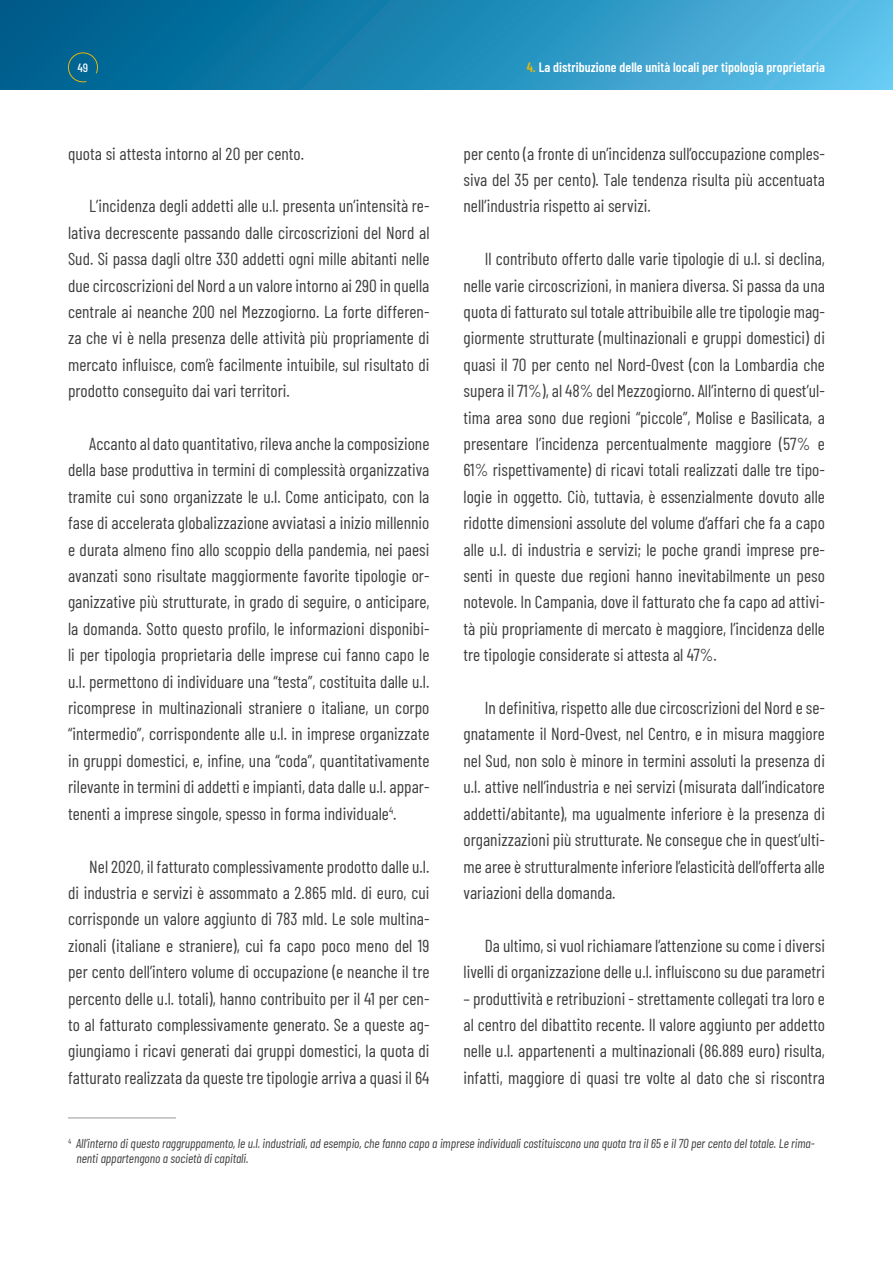
<style>
.page{position:relative;width:893px;height:1263px;background:#fff}
.page>*{position:absolute;margin:0;border:0;box-sizing:border-box;transform-origin:0 0}
.t1{font:17.4px/26.4px "Barlow Condensed";letter-spacing:.005em;color:#3e3e3f;text-align:justify}
.t2{font:600 13.5px "Barlow Condensed";letter-spacing:.005em;color:#fff}
.t3{font:italic 12.9px/15px "Barlow Condensed";color:#3e3e3f}
.t4{font:500 12px "Barlow Condensed";color:#fff}
.s1{color:#e8b809}
</style>
<div class="page">
<div style="left:1px;top:0;width:891px;height:89px;background:linear-gradient(to right,#005787,#59c0ea)"></div>
<hr style="left:68px;top:1117px;width:108px;height:1px;background:#939598">
<svg style="left:66px;top:51px;width:32px;height:32px"></svg>
<p class="t4" style="left:77px;top:59px;width:12px">49</p>
<p class="t2" style="left:527px;top:58px;width:300px"><span class="s1">4.</span> La distribuzione delle unità locali per tipologia proprietaria</p>
<p class="t1" style="left:68px;top:139px;width:238px">quota si attesta intorno al 20 per cento.</p>
<p class="t1" style="left:68px;top:192px;width:363px;text-indent:21px">L’incidenza degli addetti alle u.l. presenta un’intensità re&shy;lativa decrescente passando dalle circoscrizioni del Nord al Sud. Si passa dagli oltre 330 addetti ogni mille abitanti nelle due circoscrizioni del Nord a un valore intorno ai 290 in quella centrale ai neanche 200 nel Mezzogiorno. La forte differen&shy;za che vi è nella presenza delle attività più propriamente di mercato influisce, com’è facilmente intuibile, sul risultato di prodotto conseguito dai vari territori.</p>
<p class="t1" style="left:68px;top:429px;width:363px;text-indent:21px">Accanto al dato quantitativo, rileva anche la composizione della base produttiva in termini di complessità organizzativa tramite cui sono organizzate le u.l. Come anticipato, con la fase di accelerata globalizzazione avviatasi a inizio millennio e durata almeno fino allo scoppio della pandemia, nei paesi avanzati sono risultate maggiormente favorite tipologie or&shy;ganizzative più strutturate, in grado di seguire, o anticipare, la domanda. Sotto questo profilo, le informazioni disponibi&shy;li per tipologia proprietaria delle imprese cui fanno capo le u.l. permettono di individuare una “testa”, costituita dalle u.l. ricomprese in multinazionali straniere o italiane, un corpo “intermedio”, corrispondente alle u.l. in imprese organizzate in gruppi domestici, e, infine, una “coda”, quantitativamente rilevante in termini di addetti e impianti, data dalle u.l. appar&shy;tenenti a imprese singole, spesso in forma individuale<sup>4</sup>.</p>
<p class="t1" style="left:68px;top:852px;width:363px;text-indent:21px">Nel 2020, il fatturato complessivamente prodotto dalle u.l. di industria e servizi è assommato a 2.865 mld. di euro, cui corrisponde un valore aggiunto di 783 mld. Le sole multina&shy;zionali (italiane e straniere), cui fa capo poco meno del 19 per cento dell’intero volume di occupazione (e neanche il tre percento delle u.l. totali), hanno contribuito per il 41 per cen&shy;to al fatturato complessivamente generato. Se a queste ag&shy;giungiamo i ricavi generati dai gruppi domestici, la quota di fatturato realizzata da queste tre tipologie arriva a quasi il 64</p>
<p class="t1" style="left:463px;top:139px;width:363px">per cento (a fronte di un’incidenza sull’occupazione comples&shy;siva del 35 per cento). Tale tendenza risulta più accentuata nell’industria rispetto ai servizi.</p>
<p class="t1" style="left:463px;top:244px;width:363px;text-indent:21px">Il contributo offerto dalle varie tipologie di u.l. si declina, nelle varie circoscrizioni, in maniera diversa. Si passa da una quota di fatturato sul totale attribuibile alle tre tipologie mag&shy;giormente strutturate (multinazionali e gruppi domestici) di quasi il 70 per cento nel Nord-Ovest (con la Lombardia che supera il 71%), al 48% del Mezzogiorno. All’interno di quest’ul&shy;tima area sono due regioni “piccole”, Molise e Basilicata, a presentare l’incidenza percentualmente maggiore (57% e 61% rispettivamente) di ricavi totali realizzati dalle tre tipo&shy;logie in oggetto. Ciò, tuttavia, è essenzialmente dovuto alle ridotte dimensioni assolute del volume d’affari che fa a capo alle u.l. di industria e servizi; le poche grandi imprese pre&shy;senti in queste due regioni hanno inevitabilmente un peso notevole. In Campania, dove il fatturato che fa capo ad attivi&shy;tà più propriamente di mercato è maggiore, l’incidenza delle tre tipologie considerate si attesta al 47%.</p>
<p class="t1" style="left:463px;top:693px;width:363px;text-indent:21px">In definitiva, rispetto alle due circoscrizioni del Nord e se&shy;gnatamente il Nord-Ovest, nel Centro, e in misura maggiore nel Sud, non solo è minore in termini assoluti la presenza di u.l. attive nell’industria e nei servizi (misurata dall’indicatore addetti/abitante), ma ugualmente inferiore è la presenza di organizzazioni più strutturate. Ne consegue che in quest’ulti&shy;me aree è strutturalmente inferiore l’elasticità dell’offerta alle variazioni della domanda.</p>
<p class="t1" style="left:463px;top:931px;width:363px;text-align:right">Da ultimo, si vuol richiamare l’attenzione su come i diversi livelli di organizzazione delle u.l. influiscono su due parametri</p>
<p class="t1" style="left:463px;top:984px;width:363px">– produttività e retribuzioni - strettamente collegati tra loro e al centro del dibattito recente. Il valore aggiunto per addetto nelle u.l. appartenenti a multinazionali (86.889 euro) risulta, infatti, maggiore di quasi tre volte al dato che si riscontra</p>
<p class="t3" style="left:77px;top:1135px;width:740px;text-indent:-9px"><sup>4</sup> All’interno di questo raggruppamento, le u.l. industriali, ad esempio, che fanno capo a imprese individuali costituiscono una quota tra il 65 e il 70 per cento del totale. Le rima&shy;nenti appartengono a società di capitali.</p>
</div>
